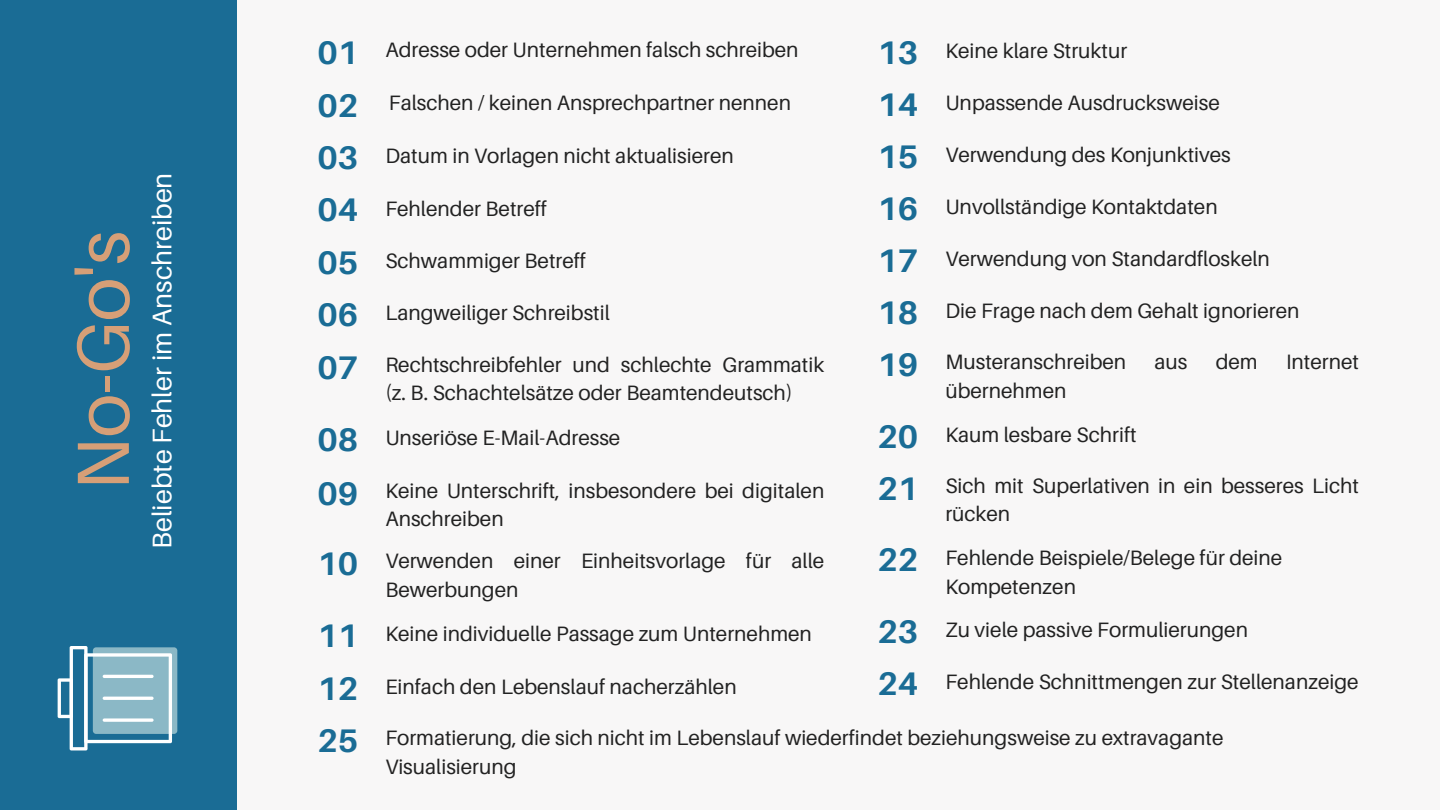
<style>
.page{position:relative;width:1440px;height:810px;background:#f8f7f7}
.page>*{position:absolute;margin:0;border:0;box-sizing:border-box;transform-origin:0 0}
.t1{font:74px "Aileron";color:#d69f77}
.t2{font:27px "Aileron";color:#fff}
.t3{font:20.8px/28.5px "Aileron";color:#222}
.s1{font-weight:700;font-size:32.7px;color:#1a6c95}
</style>
<div class="page">
<div style="left:0;top:0;width:236px;height:810px;background:#1a6c95"></div>
<div style="left:93px;top:647px;width:84px;height:87px;background:#8bb8c6;border-radius:3px"></div>
<svg style="left:58px;top:646px;width:114px;height:104px"></svg>
<h1 class="t1" style="left:57px;top:491px;width:261px;rotate:-90deg">No-Go's</h1>
<p class="t2" style="left:145px;top:549px;width:378px;rotate:-90deg">Beliebte Fehler im Anschreiben</p>
<p class="t3" style="left:317px;top:35px;width:483px"><span class="s1">01</span> Adresse oder Unternehmen falsch schreiben</p>
<p class="t3" style="left:317px;top:88px;width:475px"><span class="s1">02</span> Falschen / keinen Ansprechpartner nennen</p>
<p class="t3" style="left:317px;top:141px;width:418px"><span class="s1">03</span> Datum in Vorlagen nicht aktualisieren</p>
<p class="t3" style="left:317px;top:194px;width:231px"><span class="s1">04</span> Fehlender Betreff</p>
<p class="t3" style="left:317px;top:246px;width:270px"><span class="s1">05</span> Schwammiger Betreff</p>
<p class="t3" style="left:317px;top:298px;width:294px"><span class="s1">06</span> Langweiliger Schreibstil</p>
<p class="t3" style="left:385px;top:350px;width:440px;text-indent:-68px"><span class="s1">07</span> Rechtschreibfehler und schlechte Grammatik (z. B. Schachtelsätze oder Beamtendeutsch)</p>
<p class="t3" style="left:317px;top:423px;width:304px"><span class="s1">08</span> Unseriöse E-Mail-Adresse</p>
<p class="t3" style="left:385px;top:476px;width:440px;text-indent:-68px"><span class="s1">09</span> Keine Unterschrift, insbesondere bei digitalen<br>Anschreiben</p>
<p class="t3" style="left:878px;top:36px;width:251px"><span class="s1">13</span> Keine klare Struktur</p>
<p class="t3" style="left:878px;top:88px;width:344px"><span class="s1">14</span> Unpassende Ausdrucksweise</p>
<p class="t3" style="left:878px;top:140px;width:355px"><span class="s1">15</span> Verwendung des Konjunktives</p>
<p class="t3" style="left:878px;top:192px;width:342px"><span class="s1">16</span> Unvollständige Kontaktdaten</p>
<p class="t3" style="left:878px;top:244px;width:394px"><span class="s1">17</span> Verwendung von Standardfloskeln</p>
<p class="t3" style="left:878px;top:296px;width:424px"><span class="s1">18</span> Die Frage nach dem Gehalt ignorieren</p>
<p class="t3" style="left:878px;top:347px;width:250px"><span class="s1">19</span> Musteranschreiben</p>
<p class="t3" style="left:1155px;top:347px;width:34px">aus</p>
<p class="t3" style="left:1216px;top:347px;width:44px">dem</p>
<p class="t3" style="left:1286px;top:347px;width:74px">Internet</p>
<p class="t3" style="left:878px;top:368px;width:261px;line-height:44.3px;text-align:center">übernehmen<br><span class="s1">20</span> Kaum lesbare Schrift</p>
<p class="t3" style="left:945px;top:471px;width:415px;text-indent:-68px"><span class="s1">21</span> Sich mit Superlativen in ein besseres Licht rücken</p>
<p class="t3" style="left:945px;top:543px;width:338px;line-height:28.8px;text-indent:-68px"><span class="s1">22</span> Fehlende Beispiele/Belege für deine<br>Kompetenzen</p>
<p class="t3" style="left:385px;top:547px;width:440px;text-indent:-68px"><span class="s1">10</span> Verwenden einer Einheitsvorlage für alle<br>Bewerbungen</p>
<p class="t3" style="left:317px;top:619px;width:496px"><span class="s1">11</span> Keine individuelle Passage zum Unternehmen</p>
<p class="t3" style="left:317px;top:672px;width:421px"><span class="s1">12</span> Einfach den Lebenslauf nacherzählen</p>
<p class="t3" style="left:878px;top:615px;width:372px"><span class="s1">23</span> Zu viele passive Formulierungen</p>
<p class="t3" style="left:878px;top:667px;width:483px"><span class="s1">24</span> Fehlende Schnittmengen zur Stellenanzeige</p>
<p class="t3" style="left:385px;top:723px;width:840px;text-indent:-68px"><span class="s1">25</span> Formatierung, die sich nicht im Lebenslauf wiederfindet beziehungsweise zu extravagante<br>Visualisierung</p>
</div>
